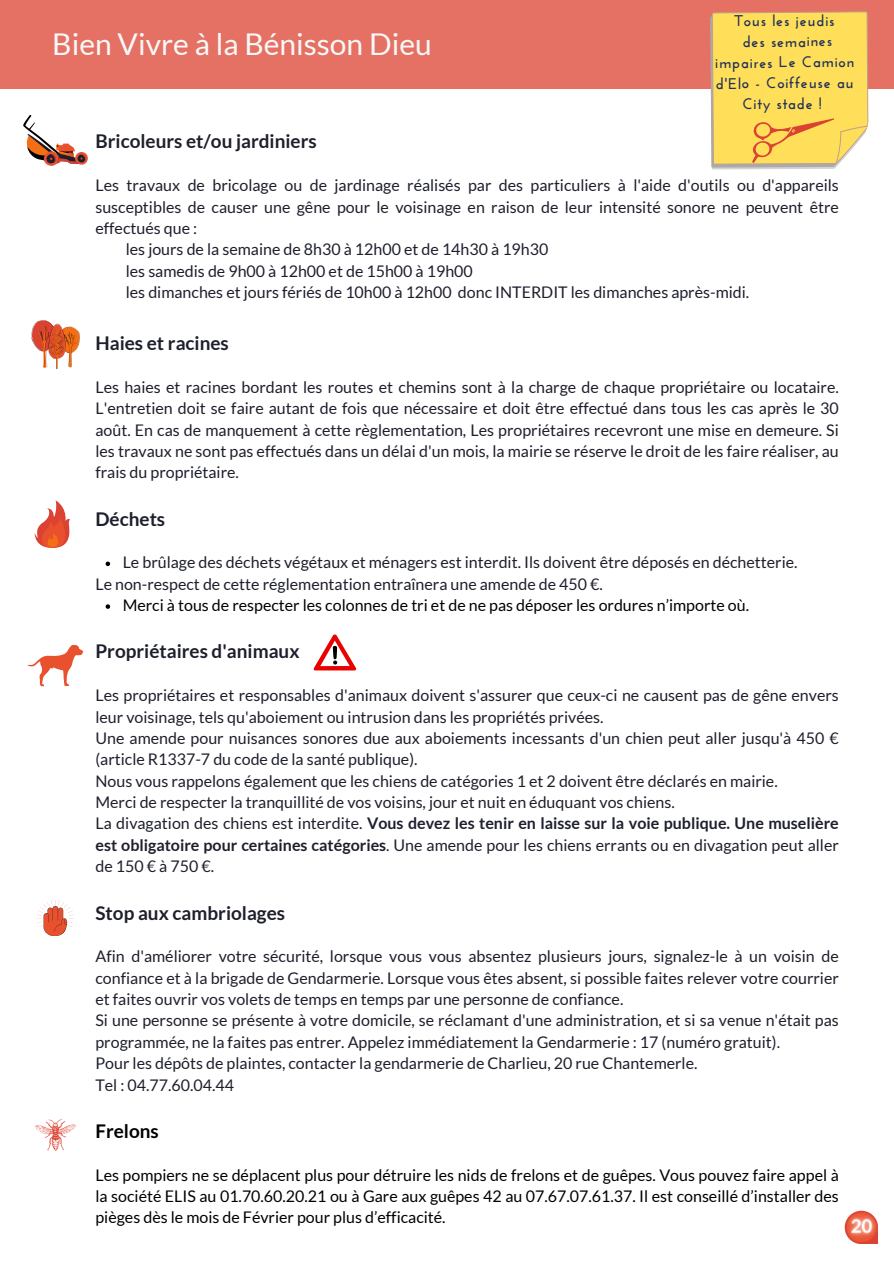
<style>
.page{position:relative;width:894px;height:1264px;background:#fff}
.page>*{position:absolute;margin:0;border:0;box-sizing:border-box;transform-origin:0 0}
.t1{font:30px "Lato";color:#f9f8f8}
.t2{font:700 18.9px "Lato";color:#1d1f2c}
.t3{font:700 18.9px "Lato";color:#000}
.t4{font:16.05px/21.3px "Lato";color:#1d1f2c}
.t5{font:16.05px/21.3px "Lato";color:#000;text-align:justify}
.t6{font:700 15.45px/20.9px "Josefin Sans";letter-spacing:.045em;color:#202f5a;text-align:center}
.s1{font-weight:700}
</style>
<div class="page">
<div style="left:0;top:0;width:893px;height:89px;background:#e47164"></div>
<svg style="left:106px;top:561px;width:4px;height:5px"></svg>
<svg style="left:106px;top:604px;width:4px;height:5px"></svg>
<svg style="left:23px;top:115px;width:65px;height:50px"></svg>
<svg style="left:31px;top:320px;width:49px;height:49px"></svg>
<svg style="left:35px;top:500px;width:35px;height:48px"></svg>
<svg style="left:27px;top:645px;width:56px;height:41px"></svg>
<svg style="left:37px;top:900px;width:37px;height:36px"></svg>
<svg style="left:35px;top:1119px;width:40px;height:31px"></svg>
<svg style="left:710px;top:11px;width:159px;height:159px;background:#fad863"></svg>
<svg style="left:313px;top:634px;width:43px;height:36px"></svg>
<img style="left:844px;top:1210px;width:34px;height:34px">
<h1 class="t1" style="left:52px;top:26px;width:381px">Bien Vivre à la Bénisson Dieu</h1>
<p class="t6" style="left:715px;top:11px;width:140px">Tous les jeudis<br>des semaines impaires Le Camion d'Elo - Coiffeuse au<br>City stade !</p>
<p class="t2" style="left:95px;top:130px;width:223px">Bricoleurs et/ou jardiniers</p>
<p class="t4" style="left:95px;top:174px;width:744px">Les travaux de bricolage ou de jardinage réalisés par des particuliers à l'aide d'outils ou d'appareils</p>
<p class="t4" style="left:95px;top:196px;width:744px">susceptibles de causer une gêne pour le voisinage en raison de leur intensité sonore ne peuvent être</p>
<p class="t4" style="left:95px;top:217px;width:103px">effectués que :</p>
<p class="t4" style="left:126px;top:238px;width:424px">les jours de la semaine de 8h30 à 12h00 et de 14h30 à 19h30</p>
<p class="t4" style="left:126px;top:260px;width:348px">les samedis de 9h00 à 12h00 et de 15h00 à 19h00</p>
<p class="t4" style="left:126px;top:281px;width:625px">les dimanches et jours fériés de 10h00 à 12h00 donc INTERDIT les dimanches après-midi.</p>
<p class="t2" style="left:95px;top:331px;width:135px">Haies et racines</p>
<p class="t4" style="left:95px;top:376px;width:744px;text-align:justify">Les haies et racines bordant les routes et chemins sont à la charge de chaque propriétaire ou locataire.<br>L'entretien doit se faire autant de fois que nécessaire et doit être effectué dans tous les cas après le 30 août. En cas de manquement à cette règlementation, Les propriétaires recevront une mise en demeure. Si les travaux ne sont pas effectués dans un délai d'un mois, la mairie se réserve le droit de les faire réaliser, au frais du propriétaire.</p>
<p class="t2" style="left:95px;top:507px;width:71px">Déchets</p>
<p class="t4" style="left:95px;top:551px;width:703px;text-indent:27px">Le brûlage des déchets végétaux et ménagers est interdit. Ils doivent être déposés en déchetterie.<br>Le non-respect de cette réglementation entraînera une amende de 450 €.</p>
<p class="t5" style="left:123px;top:594px;width:627px">Merci à tous de respecter les colonnes de tri et de ne pas déposer les ordures n’importe où.</p>
<p class="t2" style="left:95px;top:639px;width:205px">Propriétaires d'animaux</p>
<p class="t4" style="left:95px;top:684px;width:744px">Les propriétaires et responsables d'animaux doivent s'assurer que ceux-ci ne causent pas de gêne envers leur voisinage, tels qu'aboiement ou intrusion dans les propriétés privées.<br>Une amende pour nuisances sonores due aux aboiements incessants d'un chien peut aller jusqu'à 450 € (article R1337-7 du code de la santé publique).<br>Nous vous rappelons également que les chiens de catégories 1 et 2 doivent être déclarés en mairie.<br>Merci de respecter la tranquillité de vos voisins, jour et nuit en éduquant vos chiens.<br>La divagation des chiens est interdite. <span class="s1">Vous devez les tenir en laisse sur la voie publique. Une muselière est obligatoire pour certaines catégories</span>. Une amende pour les chiens errants ou en divagation peut aller de 150 € à 750 €.</p>
<p class="t2" style="left:95px;top:900px;width:191px">Stop aux cambriolages</p>
<p class="t4" style="left:95px;top:945px;width:744px">Afin d'améliorer votre sécurité, lorsque vous vous absentez plusieurs jours, signalez-le à un voisin de confiance et à la brigade de Gendarmerie. Lorsque vous êtes absent, si possible faites relever votre courrier et faites ouvrir vos volets de temps en temps par une personne de confiance.<br>Si une personne se présente à votre domicile, se réclamant d'une administration, et si sa venue n'était pas programmée, ne la faites pas entrer. Appelez immédiatement la Gendarmerie : 17 (numéro gratuit).<br>Pour les dépôts de plaintes, contacter la gendarmerie de Charlieu, 20 rue Chantemerle.<br>Tel : 04.77.60.04.44</p>
<p class="t3" style="left:95px;top:1119px;width:65px">Frelons</p>
<p class="t5" style="left:95px;top:1163px;width:744px">Les pompiers ne se déplacent plus pour détruire les nids de frelons et de guêpes. Vous pouvez faire appel à la société ELIS au 01.70.60.20.21 ou à Gare aux guêpes 42 au 07.67.07.61.37. Il est conseillé d’installer des pièges dès le mois de Février pour plus d’efficacité.</p>
</div>
